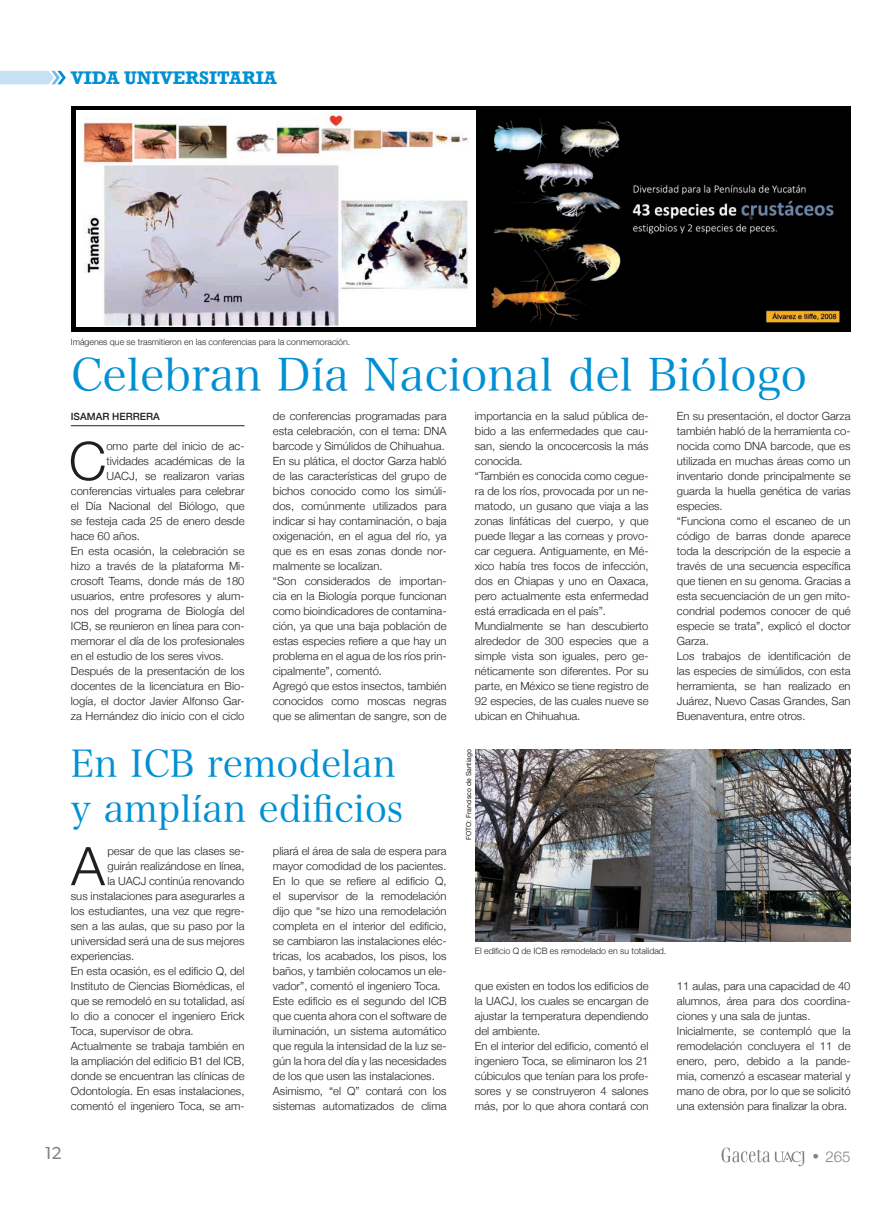
<style>
.page{position:relative;width:886px;height:1205px;background:#fff}
.page>*{position:absolute;margin:0;border:0;box-sizing:border-box;transform-origin:0 0}
.Texto{font:300 53.25px "Helvetica Neue";color:#231f20}
.Cabeza_principal{font:45px "Hira Min Pro N W3";color:#0090d3}
.Cabeza_secundaria{font:37.5px "Hira Min Pro N W3";color:#0090d3}
.t1{font:700 18.75px "Rockwell";color:#0090d3}
.t2{font:17.5px "Gibson";color:#808285}
.t3{font:300 15px "Helvetica Neue";color:#808285}
.Texto-2{font:300 11.25px/15px "Helvetica Neue";color:#231f20;text-align:justify}
.Firma_nota{font:500 10px "Helvetica Neue";color:#231f20}
.Pie_de_foto{font:300 8.75px "Helvetica Neue";color:#231f20}
.Foto_firma{font:6.88px "Helvetica Neue";color:#231f20}
.s1{font-family:"Futura";font-weight:500;font-stretch:condensed}
</style>
<div class="page">
<svg style="left:721px;top:1147px;width:83px;height:19px"></svg>
<div style="left:71px;top:106px;width:779px;height:226px;background:#000"></div>
<svg style="left:0;top:71px;width:66px;height:13px"></svg>
<img style="left:76px;top:111px;width:399px;height:215px">
<img style="left:491px;top:118px;width:349px;height:208px">
<hr style="left:71px;top:425px;width:173px;height:1px;background:#231f20">
<img style="left:475px;top:749px;width:375px;height:192px">
<p class="t1" style="left:71px;top:66px;width:208px">VIDA UNIVERSITARIA</p>
<p class="Pie_de_foto" style="left:71px;top:334px;width:281px">Imágenes que se trasmitieron en las conferencias para la conmemoración.</p>
<p class="Cabeza_principal" style="left:71px;top:336px;width:737px">Celebran Día Nacional del Biólogo</p>
<p class="Firma_nota" style="left:71px;top:408px;width:90px">ISAMAR HERRERA</p>
<p class="Texto" style="left:69px;top:418px;width:39px">C</p>
<p class="Texto-2" style="left:106px;top:438px;width:140px">omo parte del inicio de ac-</p>
<p class="Texto-2" style="left:106px;top:453px;width:140px">tividades académicas de la</p>
<p class="Texto-2" style="left:106px;top:468px;width:140px">UACJ, se realizaron varias</p>
<p class="Texto-2" style="left:71px;top:483px;width:175px">conferencias virtuales para celebrar</p>
<p class="Texto-2" style="left:71px;top:498px;width:175px">el Día Nacional del Biólogo, que</p>
<p class="Texto-2" style="left:71px;top:513px;width:175px">se festeja cada 25 de enero desde</p>
<p class="Texto-2" style="left:71px;top:528px;width:70px">hace 60 años.</p>
<p class="Texto-2" style="left:71px;top:543px;width:175px">En esta ocasión, la celebración se hizo a través de la plataforma Mi&shy;crosoft Teams, donde más de 180 usuarios, entre profesores y alum&shy;nos del programa de Biología del ICB, se reunieron en línea para con&shy;memorar el día de los profesionales en el estudio de los seres vivos.</p>
<p class="Texto-2" style="left:71px;top:663px;width:175px">Después de la presentación de los docentes de la licenciatura en Bio&shy;logía, el doctor Javier Alfonso Gar&shy;za Hernández dio inicio con el ciclo</p>
<p class="Texto-2" style="left:273px;top:408px;width:175px">de conferencias programadas para esta celebración, con el tema: DNA barcode y Simúlidos de Chihuahua.</p>
<p class="Texto-2" style="left:273px;top:453px;width:175px">En su plática, el doctor Garza habló de las características del grupo de bichos conocido como los simúli&shy;dos, comúnmente utilizados para indicar si hay contaminación, o baja oxigenación, en el agua del río, ya que es en esas zonas donde nor&shy;malmente se localizan.</p>
<p class="Texto-2" style="left:273px;top:573px;width:175px">“Son considerados de importan&shy;cia en la Biología porque funcionan como bioindicadores de contamina&shy;ción, ya que una baja población de estas especies refiere a que hay un problema en el agua de los ríos prin&shy;cipalmente”, comentó.</p>
<p class="Texto-2" style="left:273px;top:678px;width:175px">Agregó que estos insectos, también conocidos como moscas negras que se alimentan de sangre, son de</p>
<p class="Cabeza_secundaria" style="left:71px;top:732px;width:326px">En ICB remodelan</p>
<p class="Cabeza_secundaria" style="left:71px;top:777px;width:334px">y amplían edificios</p>
<p class="Texto" style="left:71px;top:823px;width:35px">A</p>
<p class="Texto-2" style="left:107px;top:843px;width:139px">pesar de que las clases se-</p>
<p class="Texto-2" style="left:107px;top:858px;width:139px">guirán realizándose en línea,</p>
<p class="Texto-2" style="left:107px;top:873px;width:139px">la UACJ continúa renovando</p>
<p class="Texto-2" style="left:71px;top:888px;width:175px">sus instalaciones para asegurarles a</p>
<p class="Texto-2" style="left:71px;top:903px;width:175px">los estudiantes, una vez que regre-</p>
<p class="Texto-2" style="left:71px;top:918px;width:175px">sen a las aulas, que su paso por la</p>
<p class="Texto-2" style="left:71px;top:933px;width:175px">universidad será una de sus mejores</p>
<p class="Texto-2" style="left:71px;top:948px;width:65px">experiencias.</p>
<p class="Texto-2" style="left:71px;top:963px;width:175px">En esta ocasión, es el edificio Q, del Instituto de Ciencias Biomédicas, el que se remodeló en su totalidad, así lo dio a conocer el ingeniero Erick Toca, supervisor de obra.</p>
<p class="Texto-2" style="left:71px;top:1038px;width:175px">Actualmente se trabaja también en la ampliación del edificio B1 del ICB, donde se encuentran las clínicas de Odontología. En esas instalaciones, comentó el ingeniero Toca, se am-</p>
<p class="Texto-2" style="left:273px;top:843px;width:175px">pliará el área de sala de espera para mayor comodidad de los pacientes.</p>
<p class="Texto-2" style="left:273px;top:873px;width:175px">En lo que se refiere al edificio Q, el supervisor de la remodelación dijo que “se hizo una remodelación completa en el interior del edificio, se cambiaron las instalaciones eléc&shy;tricas, los acabados, los pisos, los baños, y también colocamos un ele&shy;vador”, comentó el ingeniero Toca.</p>
<p class="Texto-2" style="left:273px;top:993px;width:175px">Este edificio es el segundo del ICB que cuenta ahora con el software de iluminación, un sistema automático que regula la intensidad de la luz se&shy;gún la hora del día y las necesidades de los que usen las instalaciones.</p>
<p class="Texto-2" style="left:273px;top:1083px;width:175px">Asimismo, “el Q” contará con los sistemas automatizados de clima</p>
<p class="Texto-2" style="left:475px;top:408px;width:175px">importancia en la salud pública de&shy;bido a las enfermedades que cau&shy;san, siendo la oncocercosis la más conocida.</p>
<p class="Texto-2" style="left:475px;top:468px;width:175px">“También es conocida como cegue&shy;ra de los ríos, provocada por un ne&shy;matodo, un gusano que viaja a las zonas linfáticas del cuerpo, y que puede llegar a las corneas y provo&shy;car ceguera. Antiguamente, en Mé&shy;xico había tres focos de infección, dos en Chiapas y uno en Oaxaca, pero actualmente esta enfermedad está erradicada en el país”.</p>
<p class="Texto-2" style="left:475px;top:617px;width:175px">Mundialmente se han descubierto alrededor de 300 especies que a simple vista son iguales, pero ge&shy;néticamente son diferentes. Por su parte, en México se tiene registro de 92 especies, de las cuales nueve se ubican en Chihuahua.</p>
<p class="Foto_firma" style="left:464px;top:840px;width:93px;rotate:-90deg">FOTO: Francisco de Santiago</p>
<p class="Texto-2" style="left:677px;top:407px;width:175px">En su presentación, el doctor Garza también habló de la herramienta co&shy;nocida como DNA barcode, que es utilizada en muchas áreas como un inventario donde principalmente se guarda la huella genética de varias especies.</p>
<p class="Texto-2" style="left:677px;top:512px;width:175px">“Funciona como el escaneo de un código de barras donde aparece toda la descripción de la especie a través de una secuencia específica que tienen en su genoma. Gracias a esta secuenciación de un gen mito&shy;condrial podemos conocer de qué especie se trata”, explicó el doctor Garza.</p>
<p class="Texto-2" style="left:677px;top:647px;width:175px">Los trabajos de identificación de las especies de simúlidos, con esta herramienta, se han realizado en Juárez, Nuevo Casas Grandes, San Buenaventura, entre otros.</p>
<p class="Pie_de_foto" style="left:475px;top:943px;width:193px">El edificio Q de ICB es remodelado en su totalidad.</p>
<p class="Texto-2" style="left:475px;top:978px;width:175px">que existen en todos los edificios de la UACJ, los cuales se encargan de ajustar la temperatura dependiendo del ambiente.</p>
<p class="Texto-2" style="left:475px;top:1038px;width:175px">En el interior del edificio, comentó el ingeniero Toca, se eliminaron los 21 cúbiculos que tenían para los profe&shy;sores y se construyeron 4 salones más, por lo que ahora contará con</p>
<p class="Texto-2" style="left:677px;top:978px;width:175px">11 aulas, para una capacidad de 40 alumnos, área para dos coordina&shy;ciones y una sala de juntas.</p>
<p class="Texto-2" style="left:677px;top:1022px;width:175px">Inicialmente, se contempló que la remodelación concluyera el 11 de enero, pero, debido a la pande&shy;mia, comenzó a escasear material y mano de obra, por lo que se solicitó una extensión para finalizar la obra.</p>
<h3 class="t2" style="left:45px;top:1143px;width:19px">12</h3>
<h3 class="t3" style="left:810px;top:1144px;width:42px"><span class="s1">•</span> 265</h3>
</div>
